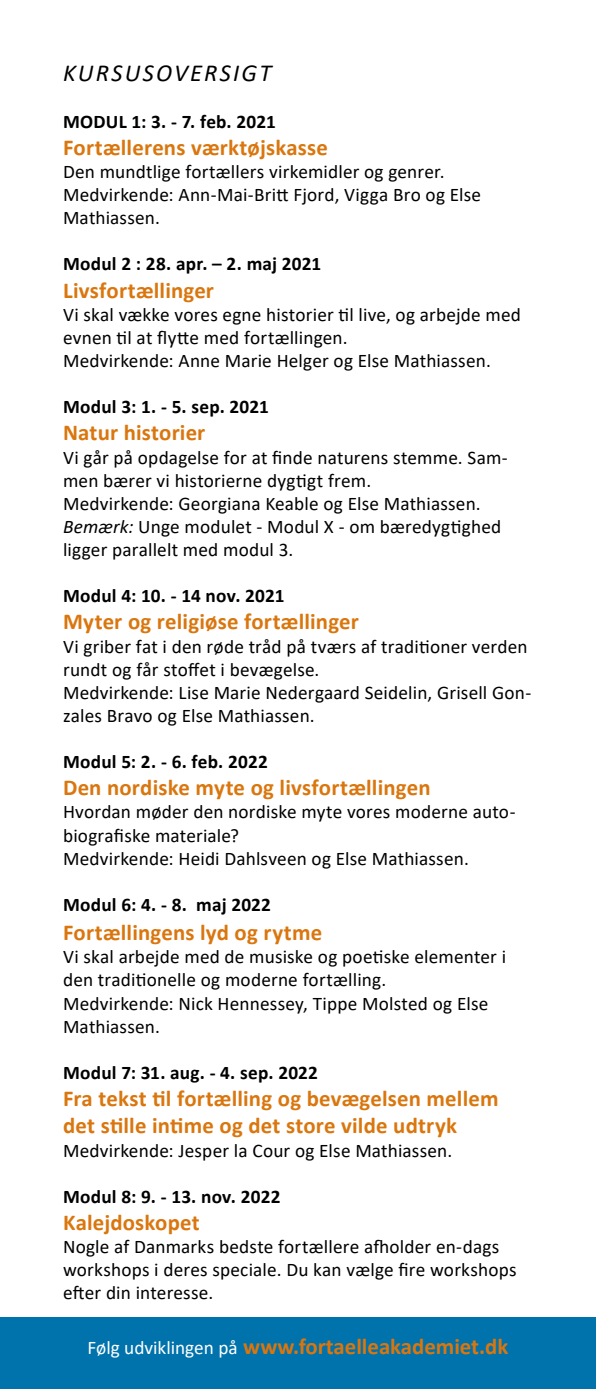
<style>
.page{position:relative;width:596px;height:1389px;background:#fff}
.page>*{position:absolute;margin:0;border:0;box-sizing:border-box;transform-origin:0 0}
.t1{font:italic 24.5px "Calibri";letter-spacing:.09em;color:#000}
.t2{font:700 22.75px/27.3px "Calibri";letter-spacing:.01em;color:#da760e}
.t3{font:19.25px/23.1px "Calibri";letter-spacing:.01em;color:#000}
.t4{font:700 19.25px "Calibri";letter-spacing:.01em;color:#000}
.s1{font-style:italic}
.s2{font-weight:400;font-size:19.25px;color:#fff}
</style>
<div class="page">
<div style="left:0;top:1317px;width:595px;height:72px;background:#0072ac"></div>
<p class="t1" style="left:63px;top:56px;width:210px">KURSUSOVERSIGT</p>
<p class="t4" style="left:63px;top:108px;width:214px">MODUL 1: 3. - 7. feb. 2021</p>
<p class="t2" style="left:63px;top:133px;width:266px">Fortællerens værktøjskasse</p>
<p class="t3" style="left:63px;top:160px;width:419px">Den mundtlige fortællers virkemidler og genrer.<br>Medvirkende: Ann-Mai-Britt Fjord, Vigga Bro og Else<br>Mathiassen.</p>
<p class="t4" style="left:63px;top:250px;width:259px">Modul 2 : 28. apr. – 2. maj 2021</p>
<p class="t2" style="left:63px;top:276px;width:152px">Livsfortællinger</p>
<p class="t3" style="left:63px;top:302px;width:459px">Vi skal vække vores egne historier til live, og arbejde med evnen til at flytte med fortællingen.<br>Medvirkende: Anne Marie Helger og Else Mathiassen.</p>
<p class="t4" style="left:63px;top:393px;width:207px">Modul 3: 1. - 5. sep. 2021</p>
<p class="t2" style="left:63px;top:419px;width:144px">Natur historier</p>
<p class="t3" style="left:63px;top:445px;width:446px">Vi går på opdagelse for at finde naturens stemme. Sam&shy;men bærer vi historierne dygtigt frem.<br>Medvirkende: Georgiana Keable og Else Mathiassen.<br><span class="s1">Bemærk:</span> Unge modulet - Modul X - om bæredygtighed ligger parallelt med modul 3.</p>
<p class="t4" style="left:63px;top:582px;width:223px">Modul 4: 10. - 14 nov. 2021</p>
<p class="t2" style="left:63px;top:608px;width:297px">Myter og religiøse fortællinger</p>
<p class="t3" style="left:63px;top:634px;width:469px">Vi griber fat i den røde tråd på tværs af traditioner verden rundt og får stoffet i bevægelse.<br>Medvirkende: Lise Marie Nedergaard Seidelin, Grisell Gon&shy;zales Bravo og Else Mathiassen.</p>
<p class="t4" style="left:63px;top:748px;width:206px">Modul 5: 2. - 6. feb. 2022</p>
<p class="t2" style="left:63px;top:774px;width:369px">Den nordiske myte og livsfortællingen</p>
<p class="t3" style="left:63px;top:800px;width:454px">Hvordan møder den nordiske myte vores moderne auto&shy;biografiske materiale?<br>Medvirkende: Heidi Dahlsveen og Else Mathiassen.</p>
<p class="t4" style="left:63px;top:891px;width:209px">Modul 6: 4. - 8. maj 2022</p>
<p class="t2" style="left:63px;top:919px;width:260px">Fortællingens lyd og rytme</p>
<p class="t3" style="left:63px;top:945px;width:444px">Vi skal arbejde med de musiske og poetiske elementer i den traditionelle og moderne fortælling.<br>Medvirkende: Nick Hennessey, Tippe Molsted og Else Mathiassen.</p>
<p class="t4" style="left:63px;top:1059px;width:256px">Modul 7: 31. aug. - 4. sep. 2022</p>
<p class="t2" style="left:63px;top:1085px;width:437px">Fra tekst til fortælling og bevægelsen mellem det stille intime og det store vilde udtryk</p>
<p class="t3" style="left:63px;top:1138px;width:390px">Medvirkende: Jesper la Cour og Else Mathiassen.</p>
<p class="t4" style="left:63px;top:1183px;width:219px">Modul 8: 9. - 13. nov. 2022</p>
<p class="t2" style="left:63px;top:1209px;width:138px">Kalejdoskopet</p>
<p class="t3" style="left:63px;top:1235px;width:455px">Nogle af Danmarks bedste fortællere afholder en-dags workshops i deres speciale. Du kan vælge fire workshops efter din interesse.</p>
<p class="t2" style="left:88px;top:1332px;width:422px"><span class="s2">Følg udviklingen på</span> www.fortaelleakademiet.dk</p>
</div>
